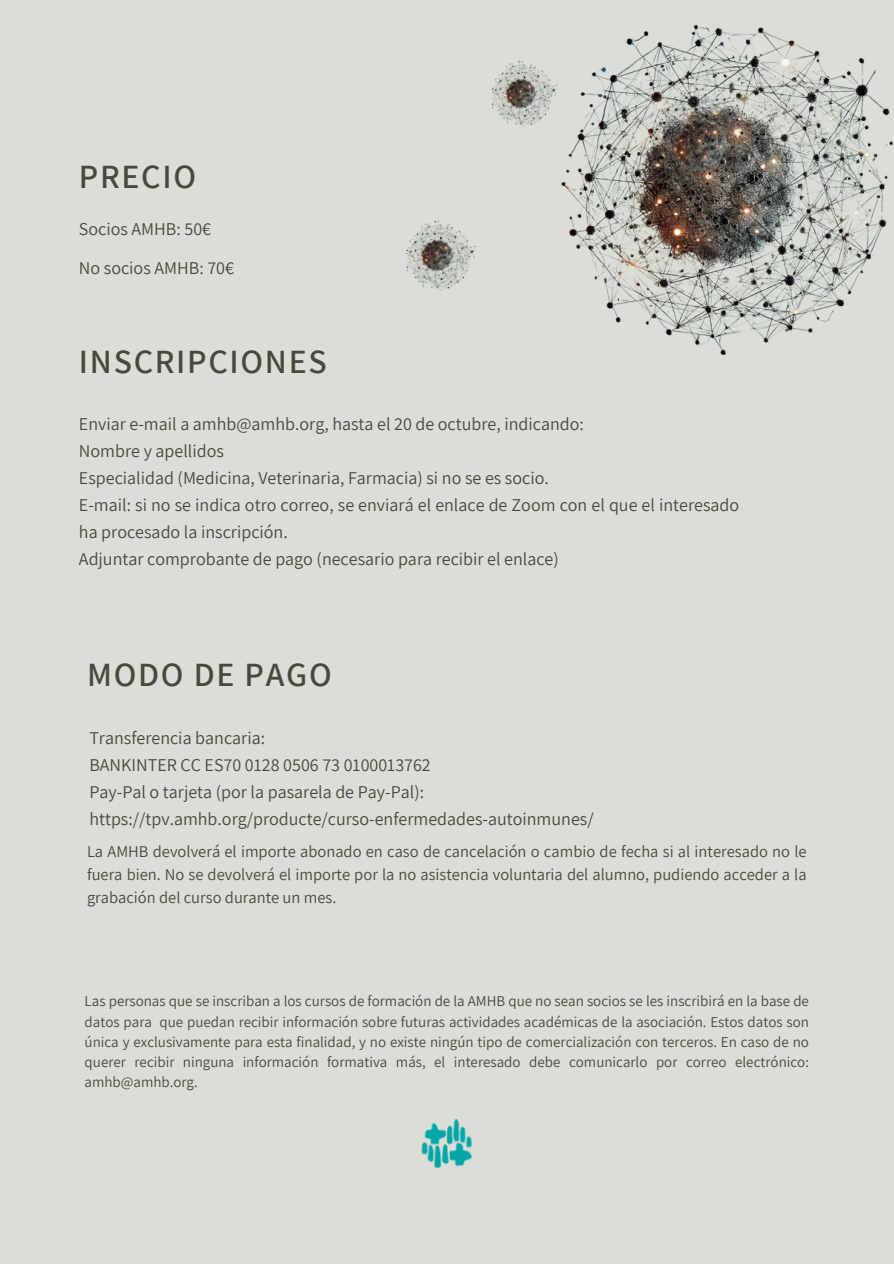
<style>
.page{position:relative;width:894px;height:1264px;background:#fff}
.page>*{position:absolute;margin:0;border:0;box-sizing:border-box;transform-origin:0 0}
.t1{font:600 33.9px "Assistant";letter-spacing:.05em;color:#4a483e}
.t2{font:18px/27px "Assistant";color:#4a483e}
.t3{font:16.5px/22.5px "Assistant";color:#4a483e;text-align:justify}
.t4{font:15px/20.2px "Assistant";color:#4a483e;text-align:justify}
</style>
<div class="page">
<div style="left:0;top:0;width:893px;height:1263px;background:#daded7"></div>
<img style="left:421px;top:1119px;width:52px;height:50px">
<img style="left:561px;top:24px;width:332px;height:332px">
<img style="left:619px;top:66px;width:159px;height:164px">
<img style="left:491px;top:48px;width:73px;height:94px">
<img style="left:406px;top:220px;width:70px;height:71px">
<h2 class="t1" style="left:79px;top:153px;width:119px">PRECIO</h2>
<h1 class="t2" style="left:79px;top:209px;width:156px;line-height:38.2px">Socios AMHB: 50€<br>No socios AMHB: 70€</h1>
<h2 class="t1" style="left:79px;top:339px;width:249px">INSCRIPCIONES</h2>
<h1 class="t2" style="left:79px;top:410px;width:661px">Enviar e-mail a amhb@amhb.org, hasta el 20 de octubre, indicando:<br>Nombre y apellidos<br>Especialidad (Medicina, Veterinaria, Farmacia) si no se es socio.<br>E-mail: si no se indica otro correo, se enviará el enlace de Zoom con el que el interesado ha procesado la inscripción.<br>Adjuntar comprobante de pago (necesario para recibir el enlace)</h1>
<p class="t1" style="left:87px;top:651px;width:246px">MODO DE PAGO</p>
<h1 class="t2" style="left:89px;top:724px;width:505px">Transferencia bancaria:<br>BANKINTER CC ES70 0128 0506 73 0100013762<br>Pay-Pal o tarjeta (por la pasarela de Pay-Pal): https://tpv.amhb.org/producte/curso-enfermedades-autoinmunes/</h1>
<p class="t3" style="left:87px;top:840px;width:721px">La AMHB devolverá el importe abonado en caso de cancelación o cambio de fecha si al interesado no le fuera bien. No se devolverá el importe por la no asistencia voluntaria del alumno, pudiendo acceder a la grabación del curso durante un mes.</p>
<p class="t4" style="left:85px;top:990px;width:725px">Las personas que se inscriban a los cursos de formación de la AMHB que no sean socios se les inscribirá en la base de datos para que puedan recibir información sobre futuras actividades académicas de la asociación. Estos datos son única y exclusivamente para esta finalidad, y no existe ningún tipo de comercialización con terceros. En caso de no querer recibir ninguna información formativa más, el interesado debe comunicarlo por correo electrónico: amhb@amhb.org.</p>
</div>
